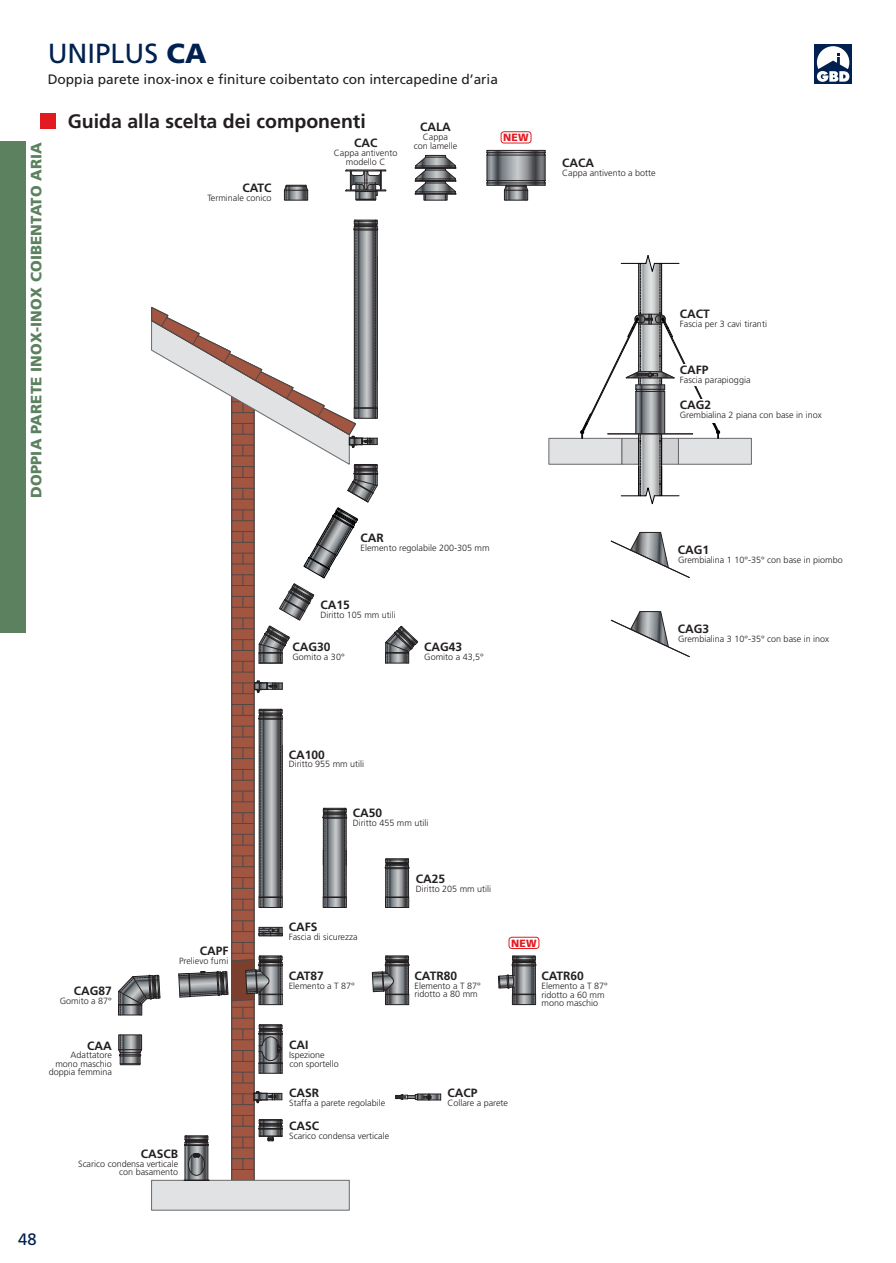
<style>
.page{position:relative;width:896px;height:1263px;background:#fff}
.page>*{position:absolute;margin:0;border:0;box-sizing:border-box;transform-origin:0 0}
.t1{font:27.6px "Frutiger";color:#00214f}
.t2{font:700 19.5px "Frutiger";color:#231f20}
.t3{font:16.5px "Frutiger";color:#00214f}
.t4{font:900 15px "Frutiger";letter-spacing:.01em;color:#5b815f}
.t5{font:13.65px "Frutiger";color:#231f20}
.t6{font:700 12px "Frutiger 65";color:#231f20}
.t7{font:900 10.5px "Frutiger";letter-spacing:.03em;color:#e21a21}
.t8{font:300 9px/8.4px "Frutiger 45";color:#231f20;text-align:center}
.t9{font:300 9px "Frutiger";color:#231f20}
.s1{font-weight:900}
</style>
<div class="page">
<div style="left:814px;top:44px;width:37px;height:40px;background:#00214f"></div>
<svg style="left:816px;top:46px;width:33px;height:36px"></svg>
<div style="left:0;top:142px;width:26px;height:491px;background:#5b815f"></div>
<svg style="left:345px;top:170px;width:41px;height:30px"></svg>
<hr style="left:346px;top:170px;width:39px;height:1px;background:#231f20">
<hr style="left:346px;top:190px;width:39px;height:1px;background:#231f20">
<svg style="left:284px;top:185px;width:24px;height:15px"></svg>
<svg style="left:415px;top:155px;width:41px;height:45px"></svg>
<svg style="left:118px;top:220px;width:323px;height:991px"></svg>
<svg style="left:611px;top:532px;width:78px;height:46px"></svg>
<svg style="left:611px;top:611px;width:78px;height:46px"></svg>
<svg style="left:548px;top:255px;width:204px;height:250px"></svg>
<div style="left:678px;top:400px;width:53px;height:21px;background:#fff"></div>
<div style="left:678px;top:364px;width:53px;height:22px;background:#fff"></div>
<svg style="left:486px;top:150px;width:60px;height:50px"></svg>
<div style="left:500px;top:131px;width:31px;height:12px;border:1px solid #e21a21;border-radius:3px"></div>
<svg style="left:498px;top:956px;width:38px;height:49px"></svg>
<div style="left:508px;top:937px;width:31px;height:12px;border:1px solid #e21a21;border-radius:3px"></div>
<div style="left:679px;top:411px;width:160px;height:12px;background:#fff"></div>
<div style="left:678px;top:556px;width:184px;height:12px;background:#fff"></div>
<div style="left:678px;top:635px;width:160px;height:11px;background:#fff"></div>
<div style="left:40px;top:113px;width:16px;height:16px;background:#e21a21"></div>
<h1 class="t1" style="left:48px;top:38px;width:160px">UNIPLUS <span class="s1">CA</span></h1>
<h3 class="t5" style="left:48px;top:71px;width:452px">Doppia parete inox-inox e finiture coibentato con intercapedine d’aria</h3>
<h3 class="t4" style="left:27px;top:498px;width:357px;rotate:-90deg">DOPPIA PARETE INOX-INOX COIBENTATO ARIA</h3>
<h2 class="t2" style="left:68px;top:110px;width:299px">Guida alla scelta dei componenti</h2>
<h3 class="t6" style="left:242px;top:181px;width:31px">CATC</h3>
<p class="t8" style="left:207px;top:194px;width:65px">Terminale conico</p>
<h3 class="t6" style="left:354px;top:136px;width:25px">CAC</h3>
<p class="t8" style="left:334px;top:149px;width:65px">Cappa antivento modello C</p>
<h3 class="t6" style="left:420px;top:120px;width:32px">CALA</h3>
<p class="t8" style="left:413px;top:133px;width:45px">Cappa<br>con lamelle</p>
<p class="t7" style="left:503px;top:131px;width:27px">NEW</p>
<h3 class="t6" style="left:360px;top:530px;width:25px">CAR</h3>
<p class="t8" style="left:360px;top:543px;width:130px">Elemento regolabile 200-305 mm</p>
<h3 class="t6" style="left:320px;top:598px;width:31px">CA15</h3>
<p class="t8" style="left:320px;top:611px;width:77px">Diritto 105 mm utili</p>
<h3 class="t6" style="left:292px;top:640px;width:40px">CAG30</h3>
<p class="t8" style="left:292px;top:653px;width:54px">Gomito a 30°</p>
<h3 class="t6" style="left:424px;top:640px;width:40px">CAG43</h3>
<p class="t8" style="left:424px;top:653px;width:61px">Gomito a 43,5°</p>
<h3 class="t6" style="left:562px;top:155px;width:33px">CACA</h3>
<p class="t8" style="left:562px;top:168px;width:95px">Cappa antivento a botte</p>
<h3 class="t6" style="left:680px;top:307px;width:31px">CACT</h3>
<p class="t8" style="left:680px;top:320px;width:88px">Fascia per 3 cavi tiranti</p>
<h3 class="t6" style="left:680px;top:362px;width:30px">CAFP</h3>
<p class="t8" style="left:680px;top:375px;width:72px">Fascia parapioggia</p>
<h3 class="t6" style="left:680px;top:398px;width:33px">CAG2</h3>
<p class="t9" style="left:679px;top:410px;width:143px">Grembialina 2 piana con base in inox</p>
<p class="t8" style="left:728px;top:411px;width:23px">piana</p>
<h3 class="t6" style="left:677px;top:543px;width:33px">CAG1</h3>
<p class="t8" style="left:731px;top:556px;width:105px">0°-35° con base in piombo</p>
<p class="t9" style="left:678px;top:555px;width:166px">Grembialina 1 10°-35° con base in piombo</p>
<h3 class="t6" style="left:677px;top:622px;width:33px">CAG3</h3>
<p class="t8" style="left:726px;top:635px;width:96px">10°-35° con base in inox</p>
<p class="t9" style="left:678px;top:634px;width:153px">Grembialina 3 10°-35° con base in inox</p>
<h3 class="t6" style="left:74px;top:984px;width:40px">CAG87</h3>
<p class="t8" style="left:60px;top:997px;width:54px">Gomito a 87°</p>
<h3 class="t6" style="left:87px;top:1038px;width:26px">CAA</h3>
<p class="t8" style="left:49px;top:1051px;width:65px;text-align:right">Adattatore mono maschio doppia femmina</p>
<h3 class="t6" style="left:200px;top:944px;width:30px">CAPF</h3>
<p class="t8" style="left:179px;top:957px;width:51px">Prelievo fumi</p>
<h3 class="t3" style="left:18px;top:1230px;width:20px">48</h3>
<h3 class="t6" style="left:141px;top:1146px;width:39px">CASCB</h3>
<p class="t8" style="left:78px;top:1159px;width:101px;text-align:right">Scarico condensa verticale con basamento</p>
<h3 class="t6" style="left:289px;top:747px;width:38px">CA100</h3>
<p class="t8" style="left:289px;top:760px;width:77px">Diritto 955 mm utili</p>
<h3 class="t6" style="left:353px;top:806px;width:31px">CA50</h3>
<p class="t8" style="left:353px;top:819px;width:77px">Diritto 455 mm utili</p>
<h3 class="t6" style="left:289px;top:920px;width:30px">CAFS</h3>
<p class="t8" style="left:289px;top:933px;width:70px">Fascia di sicurezza</p>
<h3 class="t6" style="left:289px;top:969px;width:37px">CAT87</h3>
<p class="t8" style="left:289px;top:982px;width:68px">Elemento a T 87°</p>
<h3 class="t6" style="left:289px;top:1037px;width:21px">CAI</h3>
<p class="t8" style="left:289px;top:1050px;width:37px">Ispezione</p>
<p class="t9" style="left:289px;top:1058px;width:51px">con sportello</p>
<h3 class="t6" style="left:289px;top:1085px;width:31px">CASR</h3>
<p class="t8" style="left:289px;top:1098px;width:98px">Staffa a parete regolabile</p>
<h3 class="t6" style="left:289px;top:1119px;width:31px">CASC</h3>
<p class="t8" style="left:289px;top:1132px;width:101px">Scarico condensa verticale</p>
<h3 class="t6" style="left:415px;top:872px;width:31px">CA25</h3>
<p class="t8" style="left:415px;top:885px;width:77px">Diritto 205 mm utili</p>
<h3 class="t6" style="left:414px;top:969px;width:44px">CATR80</h3>
<p class="t8" style="left:414px;top:982px;width:68px;text-align:left">Elemento a T 87° ridotto a 80 mm</p>
<p class="t7" style="left:511px;top:936px;width:27px">NEW</p>
<h3 class="t6" style="left:541px;top:969px;width:44px">CATR60</h3>
<p class="t8" style="left:541px;top:982px;width:68px;text-align:left">Elemento a T 87° ridotto a 60 mm mono maschio</p>
<h3 class="t6" style="left:447px;top:1085px;width:31px">CACP</h3>
<p class="t8" style="left:447px;top:1098px;width:62px">Collare a parete</p>
</div>
